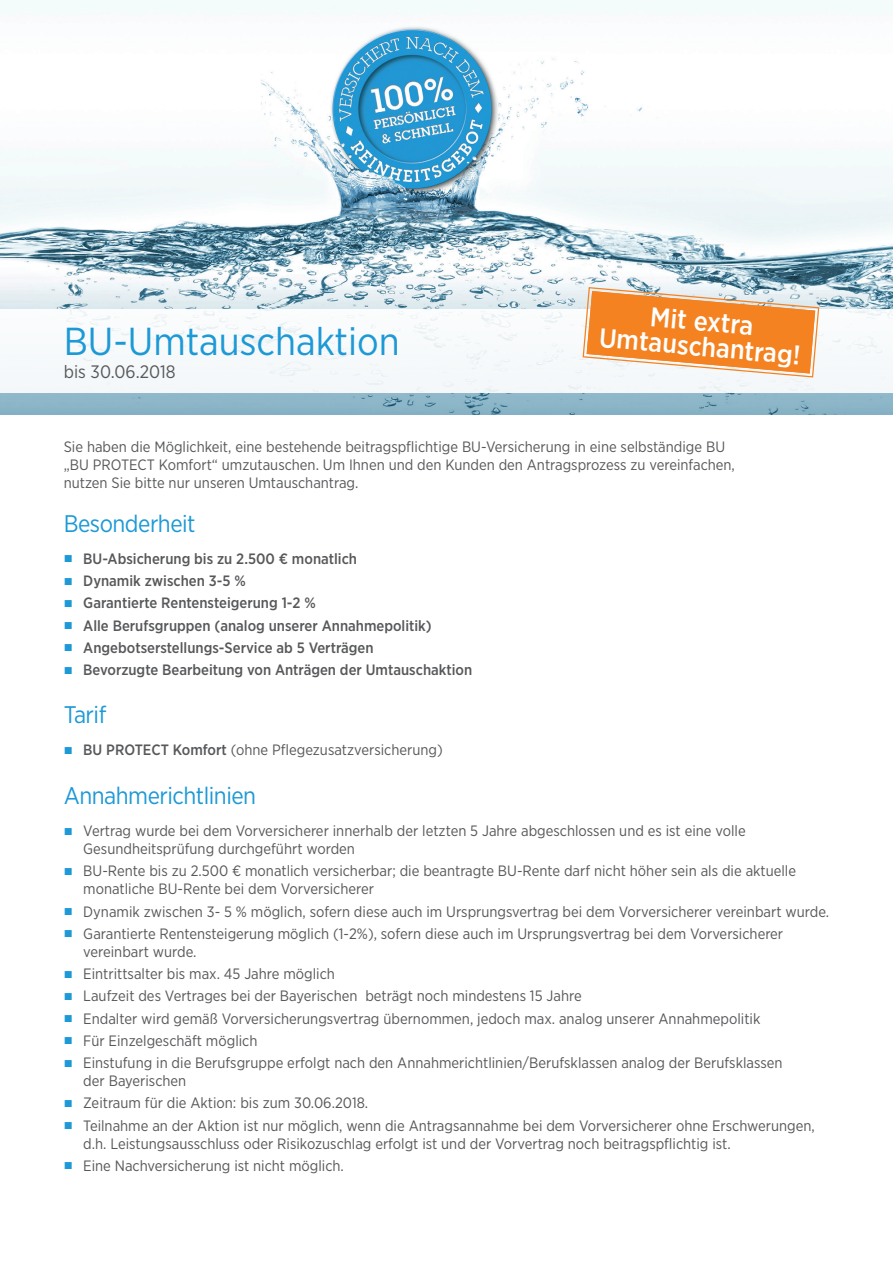
<style>
.page{position:relative;width:893px;height:1263px;background:#fff}
.page>*{position:absolute;margin:0;border:0;box-sizing:border-box;transform-origin:0 0}
.t1{font:39px "Gotham Narrow";color:#1d99d6}
.t2{font:500 27px/25.5px "Gotham Narrow";color:#fff;text-align:center}
.t3{font:24px "Gotham Narrow";letter-spacing:-.02em;color:#1d99d6}
.t4{font:18px "Gotham Narrow";color:#57585a}
.t5{font:15px/18px "Gotham Narrow";color:#57585a}
.t6{font:500 15px "Gotham Narrow";color:#57585a}
.s1{font-family:"Arial";font-weight:400;color:#1d99d6}
.s2{font-family:"Arial";color:#1d99d6}
.s3{font-weight:500}
</style>
<div class="page">
<img style="left:0;top:0;width:893px;height:415px">
<div style="left:0;top:309px;width:893px;height:84px;background:#f6f9fb"></div>
<svg style="left:582px;top:286px;width:238px;height:92px"></svg>
<h1 class="t1" style="left:64px;top:318px;width:337px">BU-Umtauschaktion</h1>
<p class="t4" style="left:64px;top:360px;width:113px">bis 30.06.2018</p>
<h2 class="t2" style="left:602px;top:299px;width:203px;rotate:5deg">Mit extra<br>Umtauschantrag!</h2>
<p class="t5" style="left:64px;top:437px;width:673px">Sie haben die Möglichkeit, eine bestehende beitragspflichtige BU-Versicherung in eine selbständige BU „BU PROTECT Komfort“ umzutauschen. Um Ihnen und den Kunden den Antragsprozess zu vereinfachen, nutzen Sie bitte nur unseren Umtauschantrag.</p>
<h3 class="t3" style="left:64px;top:508px;width:133px">Besonderheit</h3>
<p class="t6" style="left:64px;top:549px;width:295px"><span class="s1">■</span> BU-Absicherung bis zu 2.500 € monatlich</p>
<p class="t6" style="left:64px;top:571px;width:184px"><span class="s1">■</span> Dynamik zwischen 3-5 %</p>
<p class="t6" style="left:64px;top:594px;width:254px"><span class="s1">■</span> Garantierte Rentensteigerung 1-2 %</p>
<p class="t6" style="left:64px;top:616px;width:370px"><span class="s1">■</span> Alle Berufsgruppen (analog unserer Annahmepolitik)</p>
<p class="t6" style="left:64px;top:638px;width:311px"><span class="s1">■</span> Angebotserstellungs-Service ab 5 Verträgen</p>
<p class="t6" style="left:64px;top:660px;width:410px"><span class="s1">■</span> Bevorzugte Bearbeitung von Anträgen der Umtauschaktion</p>
<h3 class="t3" style="left:64px;top:700px;width:44px">Tarif</h3>
<p class="t5" style="left:64px;top:740px;width:380px"><span class="s2">■</span> <span class="s3">BU PROTECT Komfort</span> (ohne Pflegezusatzversicherung)</p>
<h3 class="t3" style="left:64px;top:781px;width:194px">Annahmerichtlinien</h3>
<p class="t5" style="left:83px;top:822px;width:664px;text-indent:-20px"><span class="s2">■</span> Vertrag wurde bei dem Vorversicherer innerhalb der letzten 5 Jahre abgeschlossen und es ist eine volle<br>Gesundheitsprüfung durchgeführt worden</p>
<p class="t5" style="left:83px;top:862px;width:714px;text-indent:-20px"><span class="s2">■</span> BU-Rente bis zu 2.500 € monatlich versicherbar; die beantragte BU-Rente darf nicht höher sein als die aktuelle monatliche BU-Rente bei dem Vorversicherer</p>
<p class="t5" style="left:64px;top:902px;width:767px"><span class="s2">■</span> Dynamik zwischen 3- 5 % möglich, sofern diese auch im Ursprungsvertrag bei dem Vorversicherer vereinbart wurde.</p>
<p class="t5" style="left:83px;top:924px;width:701px;text-indent:-20px"><span class="s2">■</span> Garantierte Rentensteigerung möglich (1-2%), sofern diese auch im Ursprungsvertrag bei dem Vorversicherer vereinbart wurde.</p>
<p class="t5" style="left:64px;top:965px;width:273px"><span class="s2">■</span> Eintrittsalter bis max. 45 Jahre möglich</p>
<p class="t5" style="left:64px;top:987px;width:519px"><span class="s2">■</span> Laufzeit des Vertrages bei der Bayerischen beträgt noch mindestens 15 Jahre</p>
<p class="t5" style="left:64px;top:1009px;width:698px"><span class="s2">■</span> Endalter wird gemäß Vorversicherungsvertrag übernommen, jedoch max. analog unserer Annahmepolitik</p>
<p class="t5" style="left:64px;top:1031px;width:195px"><span class="s2">■</span> Für Einzelgeschäft möglich</p>
<p class="t5" style="left:83px;top:1054px;width:701px;text-indent:-20px"><span class="s2">■</span> Einstufung in die Berufsgruppe erfolgt nach den Annahmerichtlinien/Berufsklassen analog der Berufsklassen der Bayerischen</p>
<p class="t5" style="left:64px;top:1094px;width:306px"><span class="s2">■</span> Zeitraum für die Aktion: bis zum 30.06.2018.</p>
<p class="t5" style="left:83px;top:1116px;width:733px;text-indent:-20px"><span class="s2">■</span> Teilnahme an der Aktion ist nur möglich, wenn die Antragsannahme bei dem Vorversicherer ohne Erschwerungen, d.h. Leistungsausschluss oder Risikozuschlag erfolgt ist und der Vorvertrag noch beitragspflichtig ist.</p>
<p class="t5" style="left:64px;top:1156px;width:282px"><span class="s2">■</span> Eine Nachversicherung ist nicht möglich.</p>
</div>
